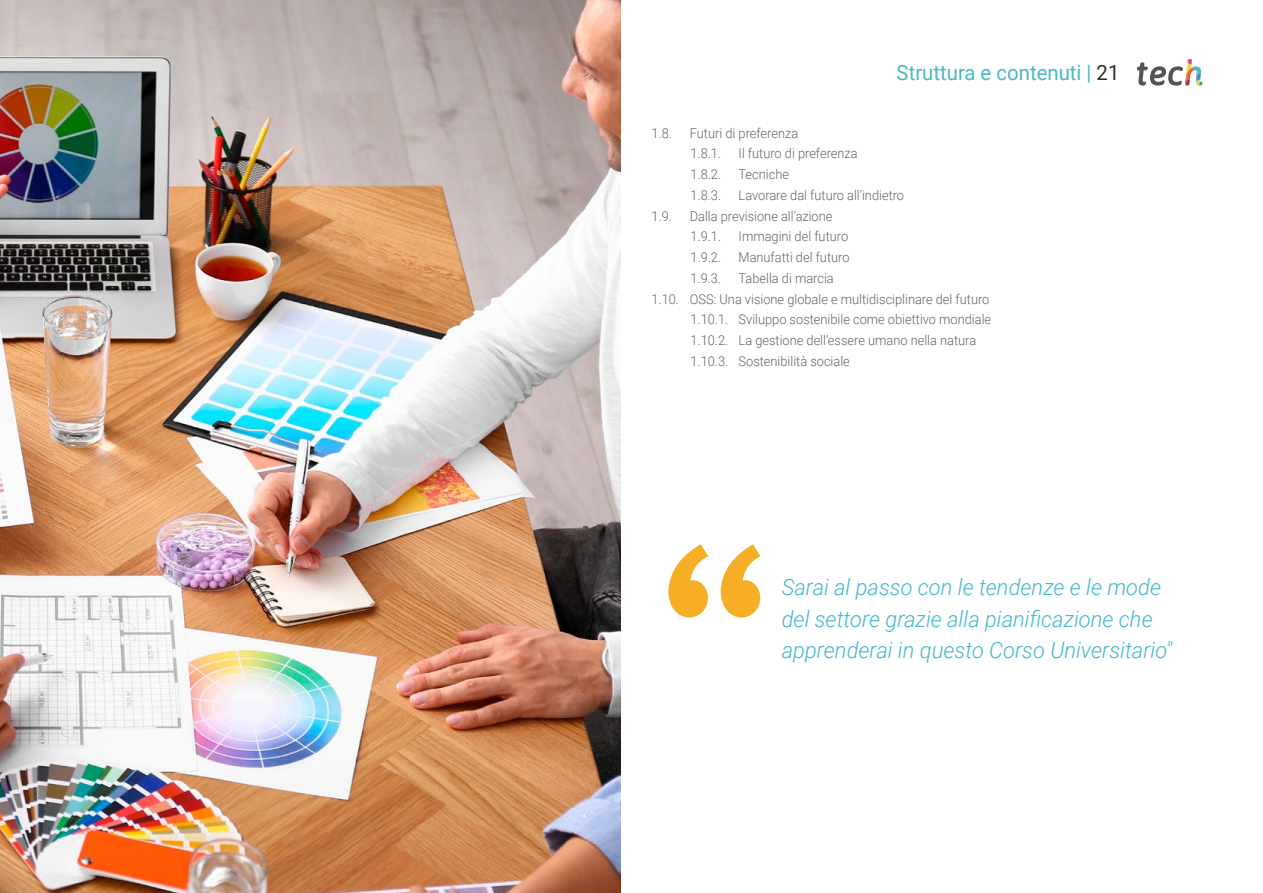
<style>
.page{position:relative;width:1263px;height:893px;background:#fff}
.page>*{position:absolute;margin:0;border:0;box-sizing:border-box;transform-origin:0 0}
.t1{font:italic 300 22.5px/31.5px "Roboto";color:#43b7cf}
.t2{font:21px "Roboto";color:#4db7c5}
.t3{font:300 13.5px/20.7px "Roboto";color:#61646a;scale:.95 1}
.s1{color:#312e20}
</style>
<div class="page">
<img style="left:0;top:0;width:621px;height:893px">
<svg style="left:1137px;top:59px;width:65px;height:27px"></svg>
<svg style="left:668px;top:544px;width:92px;height:73px"></svg>
<p class="t3" style="left:651px;top:122px;width:23px">1.8.</p>
<p class="t3" style="left:690px;top:122px;width:116px">Futuri di preferenza<br>1.8.1.</p>
<p class="t3" style="left:738px;top:143px;width:127px">Il futuro di preferenza</p>
<h2 class="t2" style="left:897px;top:57px;width:224px">Struttura e contenuti | <span class="s1">21</span></h2>
<p class="t3" style="left:690px;top:164px;width:34px">1.8.2.</p>
<p class="t3" style="left:738px;top:164px;width:55px">Tecniche</p>
<p class="t3" style="left:690px;top:184px;width:34px">1.8.3.</p>
<p class="t3" style="left:738px;top:184px;width:176px">Lavorare dal futuro all’indietro</p>
<p class="t3" style="left:651px;top:205px;width:23px">1.9.</p>
<p class="t3" style="left:690px;top:205px;width:152px">Dalla previsione all’azione<br>1.9.1.</p>
<p class="t3" style="left:738px;top:226px;width:117px">Immagini del futuro</p>
<p class="t3" style="left:690px;top:247px;width:34px">1.9.2.</p>
<p class="t3" style="left:738px;top:247px;width:118px">Manufatti del futuro</p>
<p class="t3" style="left:690px;top:267px;width:34px">1.9.3.</p>
<p class="t3" style="left:738px;top:267px;width:102px">Tabella di marcia</p>
<p class="t3" style="left:651px;top:288px;width:357px">1.10. OSS: Una visione globale e multidisciplinare del futuro</p>
<p class="t3" style="left:690px;top:309px;width:318px">1.10.1. Sviluppo sostenibile come obiettivo mondiale</p>
<p class="t3" style="left:690px;top:330px;width:302px">1.10.2. La gestione dell’essere umano nella natura</p>
<p class="t3" style="left:690px;top:350px;width:169px">1.10.3. Sostenibilità sociale</p>
<h1 class="t1" style="left:782px;top:570px;width:392px">Sarai al passo con le tendenze e le mode del settore grazie alla pianificazione che apprenderai in questo Corso Universitario"</h1>
</div>
